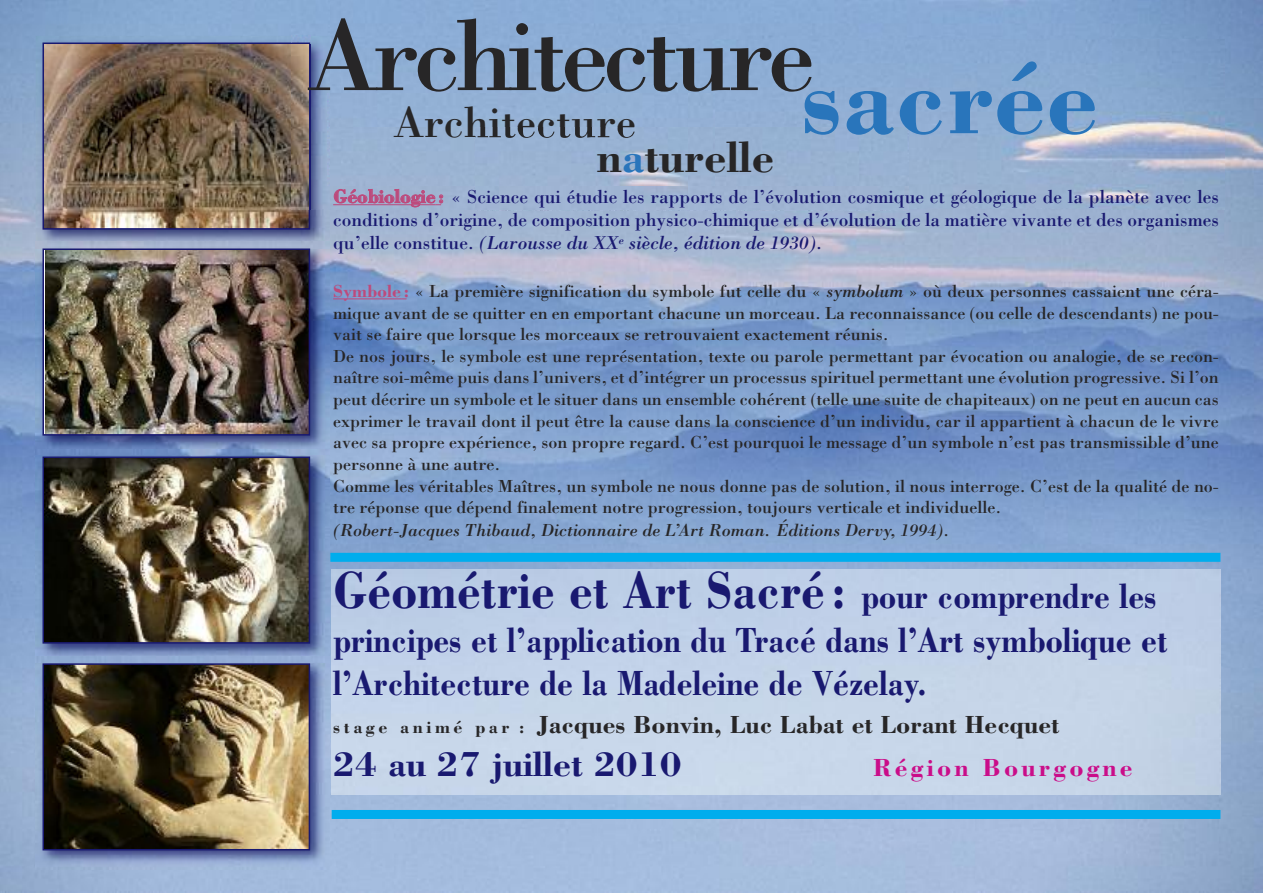
<style>
.page{position:relative;width:1263px;height:893px;background:#fff}
.page>*{position:absolute;margin:0;border:0;box-sizing:border-box;transform-origin:0 0}
.t1{font:105px "Bodoni";letter-spacing:-.05em;color:#272627}
.t2{font:700 105px "Bodoni";color:#2975bb}
.t3{font:700 54px "Bodoni";color:#191970;scale:.88 1}
.t4{font:45px "Bodoni";color:#272627}
.t5{font:700 45px "Bodoni";color:#272627}
.t6{font:700 36px/43.5px "Bodoni";color:#191970;scale:.88 1}
.t7{font:700 36px "Bodoni";color:#191970}
.t8{font:700 25.5px "Bodoni";color:#272627}
.t9{font:700 25.5px "Bodoni";letter-spacing:.125em;color:#ca0d89}
.t10{font:19.35px/23.2px "Bodoni";color:#191970;text-align:justify}
.t11{font:18px/21.6px "Bodoni";color:#272627}
.t12{font:italic 18px "Bodoni";color:#272627}
.s1{color:#2975bb}
.s2{font-weight:700;color:#bd4a7c}
.s3{font-style:italic}
.s4{font-size:36px}
.s5{font-size:18px}
</style>
<div class="page">
<img style="left:0;top:0;width:1263px;height:893px">
<img style="left:36px;top:36px;width:294px;height:834px">
<img style="left:46px;top:46px;width:261px;height:181px">
<div style="left:43px;top:43px;width:267px;height:187px;border:2px solid #191970"></div>
<img style="left:46px;top:251px;width:261px;height:182px">
<div style="left:43px;top:248px;width:267px;height:188px;border:2px solid #191970"></div>
<img style="left:46px;top:459px;width:261px;height:182px">
<div style="left:43px;top:456px;width:267px;height:188px;border:2px solid #191970"></div>
<img style="left:46px;top:666px;width:261px;height:181px">
<div style="left:43px;top:663px;width:267px;height:187px;border:2px solid #191970"></div>
<div style="left:330px;top:128px;width:358px;height:82px;background:#9bb3d2"></div>
<div style="left:330px;top:0;width:782px;height:93px;background:#8badd5"></div>
<img style="left:291px;top:0;width:39px;height:209px">
<svg style="left:291px;top:43px;width:19px;height:1px"></svg>
<img style="left:688px;top:40px;width:536px;height:247px">
<img style="left:688px;top:47px;width:123px;height:45px">
<div style="left:330px;top:93px;width:385px;height:35px;background:#94b1d5"></div>
<img style="left:328px;top:93px;width:2px;height:92px">
<img style="left:805px;top:128px;width:104px;height:7px">
<img style="left:475px;top:128px;width:160px;height:10px">
<hr style="left:333px;top:204px;width:102px;height:1px;background:#bd4a7c">
<hr style="left:333px;top:298px;width:68px;height:1px;background:#bd4a7c">
<div style="left:332px;top:570px;width:888px;height:224px;background:#c3d3e8"></div>
<div style="left:332px;top:810px;width:888px;height:9px;background:#00aded"></div>
<div style="left:330px;top:553px;width:890px;height:9px;background:#00aded"></div>
<h1 class="t1" style="left:307px;top:-8px;width:509px">Architecture</h1>
<h3 class="t4" style="left:394px;top:95px;width:244px">Architecture</h3>
<h1 class="t2" style="left:801px;top:36px;width:299px">sacrée</h1>
<h3 class="t5" style="left:597px;top:131px;width:179px">n<span class="s1">a</span>turelle</h3>
<p class="t10" style="left:333px;top:184px;width:887px"><span class="s2">Géobiologie :</span> « Science qui étudie les rapports de l’évolution cosmique et géologique de la planète avec les conditions d’origine, de composition physico-chimique et d’évolution de la matière vivante et des organismes qu’elle constitue. <span class="s3">(Larousse du XX</span><sup>e</sup> <span class="s3">siècle, édition de 1930).</span></p>
<p class="t11" style="left:333px;top:280px;width:887px"><span class="s2">Symbole:</span> « La première signification du symbole fut celle du « <span class="s3">symbolum</span> » où deux personnes cassaient une céra&shy;mique avant de se quitter en en emportant chacune un morceau. La reconnaissance (ou celle de descendants) ne pou&shy;vait se faire que lorsque les morceaux se retrouvaient exactement réunis.<br>De nos jours, le symbole est une représentation, texte ou parole permettant par évocation ou analogie, de se recon&shy;naître soi-même puis dans l’univers, et d’intégrer un processus spirituel permettant une évolution progressive. Si l’on peut décrire un symbole et le situer dans un ensemble cohérent (telle une suite de chapiteaux) on ne peut en aucun cas exprimer le travail dont il peut être la cause dans la conscience d’un individu, car il appartient à chacun de le vivre avec sa propre expérience, son propre regard. C’est pourquoi le message d’un symbole n’est pas transmissible d’une personne à une autre.<br>Comme les véritables Maîtres, un symbole ne nous donne pas de solution, il nous interroge. C’est de la qualité de no&shy;tre réponse que dépend finalement notre progression, toujours verticale et individuelle.</p>
<p class="t12" style="left:333px;top:519px;width:618px">(Robert-Jacques Thibaud, Dictionnaire de L’Art Roman. Éditions Dervy, 1994).</p>
<h2 class="t3" style="left:333px;top:558px;width:937px">Géométrie et Art Sacré : <span class="s4">pour comprendre les</span></h2>
<h3 class="t6" style="left:333px;top:617px;width:950px">principes et l’application du Tracé dans l’Art symbolique et l’Architecture de la Madeleine de Vézelay.</h3>
<h3 class="t8" style="left:333px;top:709px;width:728px"><span class="s5">s t a g e a n i m é p a r :</span> Jacques Bonvin, Luc Labat et Lorant Hecquet</h3>
<h3 class="t7" style="left:333px;top:743px;width:350px">24 au 27 juillet 2010</h3>
<h3 class="t9" style="left:873px;top:752px;width:261px">Région Bourgogne</h3>
</div>
